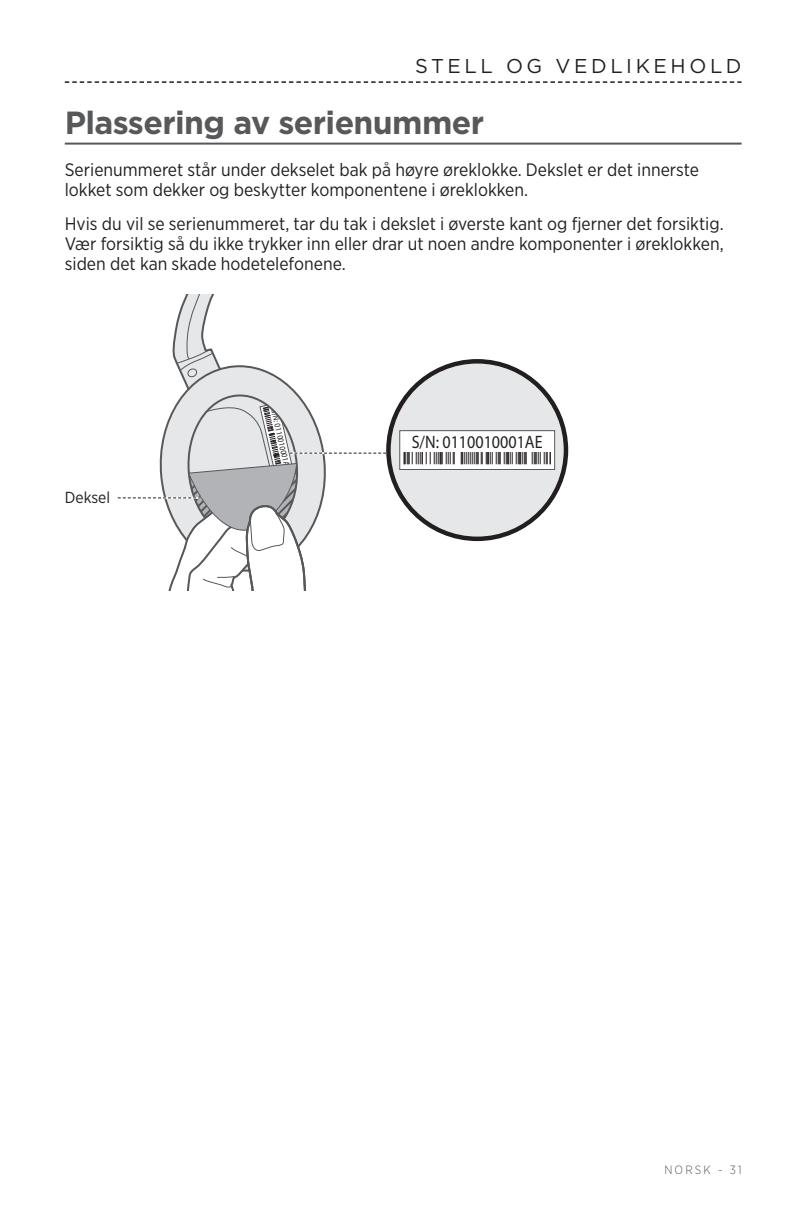
<style>
.page{position:relative;width:792px;height:1224px;background:#fff}
.page>*{position:absolute;margin:0;border:0;box-sizing:border-box;transform-origin:0 0}
.Text_Head_1{font:700 32px "Gotham";letter-spacing:-.02em;color:#57585a}
.Section_Head_no_toc{font:20px "Gotham";letter-spacing:.18em;color:#231f20}
.Text{font:18px/20px "Gotham Narrow";color:#231f20}
.t1{font:18px "Helvetica Neue";color:#231f20;scale:.89 1}
.Callout{font:16px "Gotham Narrow";color:#231f20}
.t2{font:300 12px "Gotham Narrow";letter-spacing:.18em;color:#57585a}
.t3{font:8.4px "Helvetica Neue";color:#231f20;scale:.89 1}
</style>
<div class="page">
<svg style="left:65px;top:81px;width:677px;height:2px"></svg>
<hr style="left:65px;top:143px;width:677px;height:2px;background:#57585a">
<svg style="left:118px;top:295px;width:450px;height:296px"></svg>
<p class="Section_Head_no_toc" style="left:415px;top:54px;width:328px">STELL OG VEDLIKEHOLD</p>
<p class="Text_Head_1" style="left:65px;top:101px;width:421px">Plassering av serienummer</p>
<p class="Text" style="left:65px;top:160px;width:636px">Serienummeret står under dekselet bak på høyre øreklokke. Dekslet er det innerste lokket som dekker og beskytter komponentene i øreklokken.</p>
<p class="Text" style="left:65px;top:213px;width:661px;text-align:justify">Hvis du vil se serienummeret, tar du tak i dekslet i øverste kant og fjerner det forsiktig.<br>Vær forsiktig så du ikke trykker inn eller drar ut noen andre komponenter i øreklokken, siden det kan skade hodetelefonene.</p>
<p class="Callout" style="left:65px;top:487px;width:47px">Deksel</p>
<p class="t3" style="left:279px;top:408px;width:71px;rotate:77deg">S/N: 0110010001AE</p>
<p class="t1" style="left:412px;top:431px;width:149px">S/N: 0110010001AE</p>
<p class="t2" style="left:664px;top:1162px;width:79px">NORSK - 31</p>
</div>
